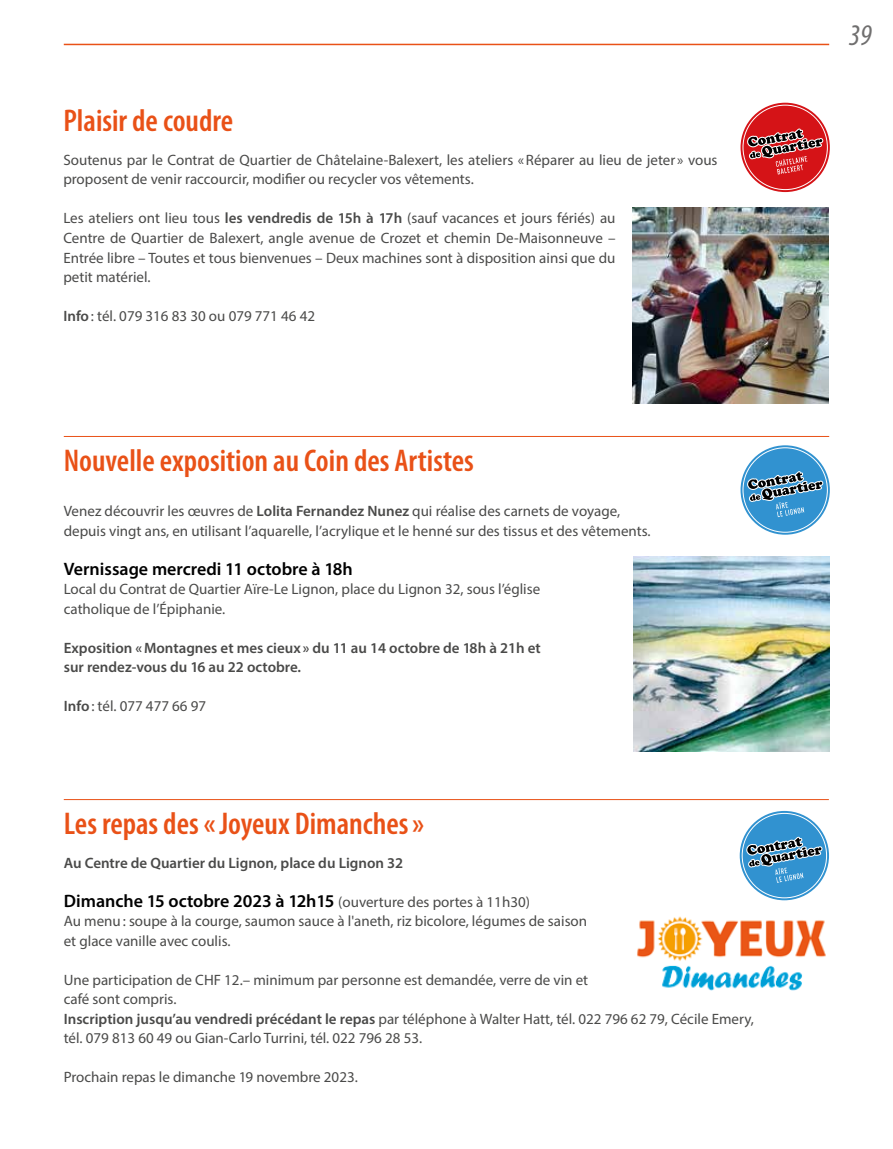
<style>
.page{position:relative;width:893px;height:1149px;background:#fff}
.page>*{position:absolute;margin:0;border:0;box-sizing:border-box;transform-origin:0 0}
.t1{font:600 condensed 31.5px "Myriad Pro";color:#e95117}
.t2{font:italic condensed 30px "Myriad Pro";color:#706f6f}
.t3{font:600 18px "Myriad Pro";color:#000}
.t4{font:15px/19.5px "Myriad Pro";color:#4a4a49}
.t5{font:600 15px/19.5px "Myriad Pro";color:#4a4a49}
.s1{font-weight:600}
.s2{font-weight:400;font-size:15px;color:#4a4a49}
</style>
<div class="page">
<hr style="left:64px;top:44px;width:765px;height:1px;background:#e95117">
<hr style="left:64px;top:799px;width:765px;height:1px;background:#e95117">
<img style="left:637px;top:916px;width:189px;height:75px">
<svg style="left:740px;top:810px;width:89px;height:90px;background:#489ed5"></svg>
<svg style="left:746px;top:836px;width:77px;height:46px;background:#4d8cb4"></svg>
<svg style="left:740px;top:103px;width:90px;height:89px;background:#d92c2f"></svg>
<svg style="left:747px;top:128px;width:76px;height:46px;background:#b83d3f"></svg>
<img style="left:634px;top:556px;width:195px;height:195px">
<hr style="left:64px;top:436px;width:765px;height:1px;background:#e95117">
<svg style="left:740px;top:445px;width:90px;height:89px;background:#489ed5"></svg>
<svg style="left:747px;top:471px;width:76px;height:46px;background:#4e8cb4"></svg>
<img style="left:632px;top:208px;width:196px;height:195px">
<h1 class="t1" style="left:63px;top:101px;width:171px">Plaisir de coudre</h1>
<p class="t4" style="left:63px;top:150px;width:656px">Soutenus par le Contrat de Quartier de Châtelaine-Balexert, les ateliers «Réparer au lieu de jeter » vous proposent de venir raccourcir, modifier ou recycler vos vêtements.</p>
<p class="t4" style="left:63px;top:208px;width:554px;text-align:justify">Les ateliers ont lieu tous <span class="s1">les vendredis de 15h à 17h</span> (sauf vacances et jours fériés) au Centre de Quartier de Balexert, angle avenue de Crozet et chemin De-Maisonneuve – Entrée libre – Toutes et tous bienvenues – Deux machines sont à disposition ainsi que du petit matériel.</p>
<p class="t4" style="left:63px;top:306px;width:253px"><span class="s1">Info</span>: tél. 079 316 83 30 ou 079 771 46 42</p>
<h1 class="t1" style="left:64px;top:441px;width:412px">Nouvelle exposition au Coin des Artistes</h1>
<p class="t4" style="left:64px;top:501px;width:588px">Venez découvrir les œuvres de <span class="s1">Lolita Fernandez Nunez</span> qui réalise des carnets de voyage, depuis vingt ans, en utilisant l’aquarelle, l’acrylique et le henné sur des tissus et des vêtements.</p>
<p class="t3" style="left:64px;top:557px;width:290px">Vernissage mercredi 11 octobre à 18h</p>
<p class="t4" style="left:64px;top:579px;width:478px">Local du Contrat de Quartier Aïre-Le Lignon, place du Lignon 32, sous l’église catholique de l’Épiphanie.</p>
<p class="t5" style="left:64px;top:637px;width:479px">Exposition «Montagnes et mes cieux » du 11 au 14 octobre de 18h à 21h et sur rendez-vous du 16 au 22 octobre.</p>
<p class="t4" style="left:64px;top:696px;width:144px"><span class="s1">Info</span>: tél. 077 477 66 97</p>
<h1 class="t1" style="left:64px;top:803px;width:362px">Les repas des «Joyeux Dimanches»</h1>
<p class="t5" style="left:64px;top:852px;width:341px">Au Centre de Quartier du Lignon, place du Lignon 32</p>
<p class="t3" style="left:64px;top:888px;width:468px">Dimanche 15 octobre 2023 à 12h15 <span class="s2">(ouverture des portes à 11h30)</span></p>
<p class="t4" style="left:64px;top:910px;width:525px">Au menu: soupe à la courge, saumon sauce à l'aneth, riz bicolore, légumes de saison et glace vanille avec coulis.</p>
<p class="t4" style="left:64px;top:969px;width:692px">Une participation de CHF 12.– minimum par personne est demandée, verre de vin et<br>café sont compris.<br><span class="s1">Inscription jusqu’au vendredi précédant le repas</span> par téléphone à Walter Hatt, tél. 022 796 62 79, Cécile Emery, tél. 079 813 60 49 ou Gian-Carlo Turrini, tél. 022 796 28 53.</p>
<p class="t4" style="left:64px;top:1066px;width:296px">Prochain repas le dimanche 19 novembre 2023.</p>
<h2 class="t2" style="left:849px;top:17px;width:25px">39</h2>
</div>
